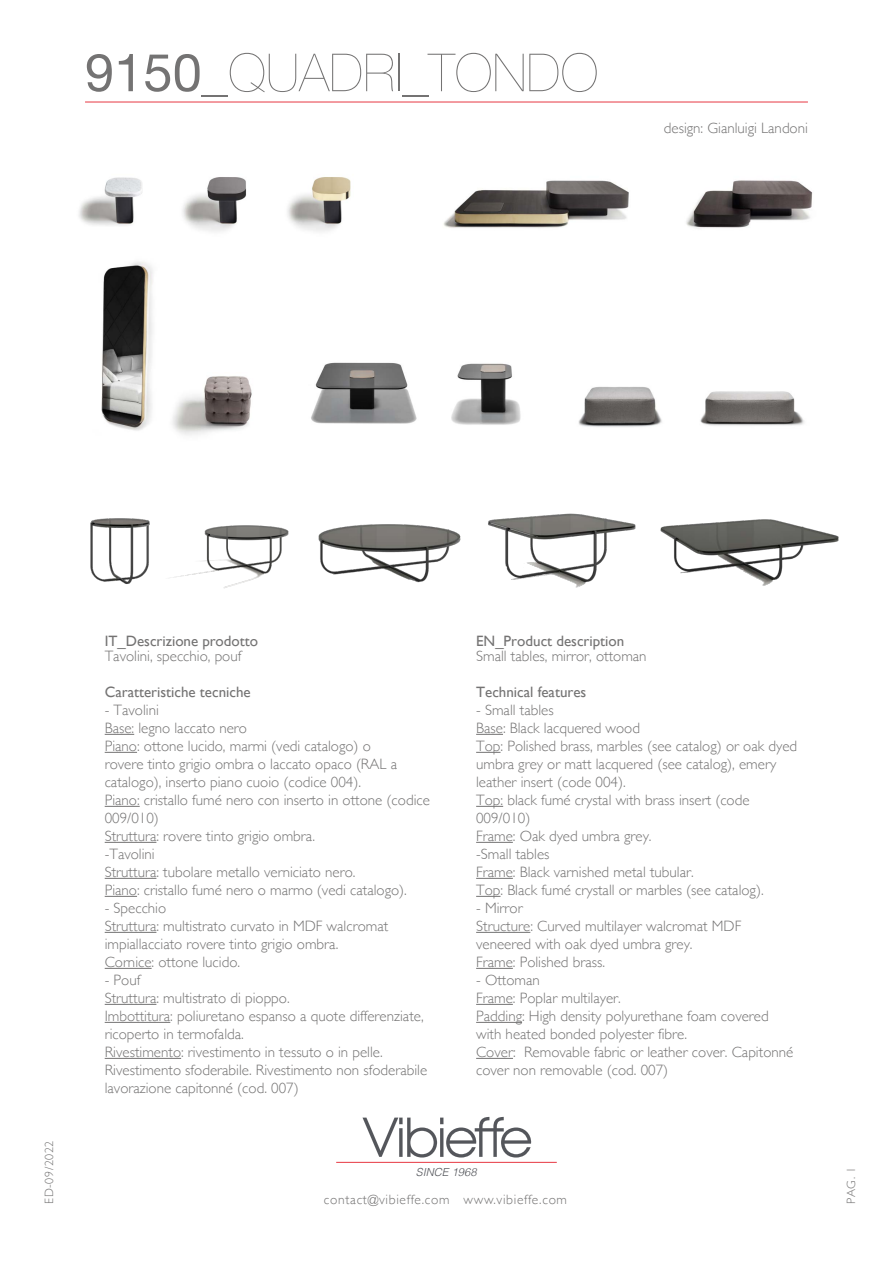
<style>
.page{position:relative;width:893px;height:1263px;background:#fff}
.page>*{position:absolute;margin:0;border:0;box-sizing:border-box;transform-origin:0 0}
.t1{font:200 52.5px "Helvetica Neue";color:#747373}
.t2{font:300 15px/18px "Gill Sans";color:#747373}
.t3{font:15px "Gill Sans";color:#747373}
.t4{font:300 13.5px "Gill Sans";letter-spacing:.05em;color:#747373}
.t5{font:300 12px "Gill Sans";letter-spacing:.05em;color:#747373}
.t6{font:italic 300 11.1px "Helvetica";color:#54565b}
.s1{font-weight:400}
</style>
<div class="page">
<hr style="left:85px;top:102px;width:723px;height:1px;background:#e73843">
<svg style="left:362px;top:1117px;width:169px;height:40px"></svg>
<hr style="left:336px;top:1162px;width:221px;height:1px;background:#e73843">
<img style="left:287px;top:177px;width:64px;height:55px">
<img style="left:79px;top:177px;width:63px;height:49px">
<img style="left:182px;top:177px;width:64px;height:55px">
<svg style="left:105px;top:734px;width:29px;height:1px"></svg>
<hr style="left:105px;top:752px;width:32px;height:1px;background:#747373">
<hr style="left:105px;top:806px;width:35px;height:1px;background:#747373">
<hr style="left:105px;top:842px;width:51px;height:1px;background:#747373">
<hr style="left:105px;top:878px;width:51px;height:1px;background:#747373">
<hr style="left:105px;top:896px;width:32px;height:1px;background:#747373">
<hr style="left:105px;top:932px;width:51px;height:1px;background:#747373">
<hr style="left:105px;top:968px;width:47px;height:1px;background:#747373">
<hr style="left:105px;top:1004px;width:51px;height:1px;background:#747373">
<hr style="left:105px;top:1022px;width:65px;height:1px;background:#747373">
<hr style="left:105px;top:1058px;width:76px;height:1px;background:#747373">
<svg style="left:476px;top:734px;width:27px;height:1px"></svg>
<svg style="left:476px;top:752px;width:24px;height:1px"></svg>
<svg style="left:476px;top:806px;width:27px;height:1px"></svg>
<hr style="left:476px;top:842px;width:37px;height:1px;background:#747373">
<hr style="left:476px;top:878px;width:37px;height:1px;background:#747373">
<svg style="left:476px;top:896px;width:24px;height:1px"></svg>
<hr style="left:476px;top:932px;width:54px;height:1px;background:#747373">
<hr style="left:476px;top:968px;width:37px;height:1px;background:#747373">
<hr style="left:476px;top:1004px;width:37px;height:1px;background:#747373">
<hr style="left:476px;top:1022px;width:46px;height:1px;background:#747373">
<hr style="left:476px;top:1058px;width:37px;height:1px;background:#747373">
<img style="left:90px;top:518px;width:153px;height:71px">
<img style="left:534px;top:513px;width:63px;height:75px">
<img style="left:243px;top:516px;width:291px;height:67px">
<img style="left:597px;top:517px;width:242px;height:69px">
<img style="left:101px;top:262px;width:52px;height:169px">
<img style="left:311px;top:362px;width:106px;height:62px">
<img style="left:443px;top:180px;width:186px;height:48px">
<img style="left:686px;top:180px;width:127px;height:49px">
<img style="left:578px;top:387px;width:84px;height:40px">
<img style="left:700px;top:391px;width:105px;height:35px">
<img style="left:451px;top:363px;width:70px;height:62px">
<img style="left:172px;top:376px;width:80px;height:59px">
<h1 class="t1" style="left:85px;top:32px;width:515px"><span class="s1">9150</span>_QUADRI_TONDO</h1>
<p class="t2" style="left:664px;top:119px;width:146px">design: Gianluigi Landoni</p>
<p class="t5" style="left:40px;top:1204px;width:65px;rotate:-90deg">ED-09/2022</p>
<p class="t3" style="left:105px;top:632px;width:155px">IT_Descrizione prodotto</p>
<p class="t2" style="left:105px;top:647px;width:138px">Tavolini, specchio, pouf</p>
<p class="t3" style="left:105px;top:683px;width:148px">Caratteristiche tecniche</p>
<p class="t2" style="left:105px;top:701px;width:327px">- Tavolini<br>Base: legno laccato nero<br>Piano: ottone lucido, marmi (vedi catalogo) o<br>rovere tinto grigio ombra o laccato opaco (RAL a catalogo), inserto piano cuoio (codice 004).<br>Piano: cristallo fumé nero con inserto in ottone (codice 009/010)<br>Struttura: rovere tinto grigio ombra.<br>-Tavolini<br>Struttura: tubolare metallo verniciato nero.<br>Piano: cristallo fumé nero o marmo (vedi catalogo).</p>
<p class="t2" style="left:105px;top:899px;width:285px">- Specchio<br>Struttura: multistrato curvato in MDF walcromat impiallacciato rovere tinto grigio ombra.<br>Cornice: ottone lucido.</p>
<p class="t2" style="left:105px;top:971px;width:324px">- Pouf<br>Struttura: multistrato di pioppo.<br>Imbottitura: poliuretano espanso a quote differenziate, ricoperto in termofalda.<br>Rivestimento: rivestimento in tessuto o in pelle.<br>Rivestimento sfoderabile. Rivestimento non sfoderabile lavorazione capitonné (cod. 007)</p>
<p class="t3" style="left:476px;top:632px;width:150px">EN_Product description</p>
<p class="t2" style="left:476px;top:647px;width:172px">Small tables, mirror, ottoman</p>
<p class="t3" style="left:476px;top:683px;width:112px">Technical features</p>
<p class="t2" style="left:476px;top:701px;width:322px">- Small tables<br>Base: Black lacquered wood<br>Top: Polished brass, marbles (see catalog) or oak dyed umbra grey or matt lacquered (see catalog), emery leather insert (code 004).<br>Top: black fumé crystal with brass insert (code<br>009/010)<br>Frame: Oak dyed umbra grey.<br>-Small tables<br>Frame: Black varnished metal tubular.<br>Top: Black fumé crystall or marbles (see catalog).</p>
<p class="t2" style="left:476px;top:899px;width:267px">- Mirror<br>Structure: Curved multilayer walcromat MDF veneered with oak dyed umbra grey.<br>Frame: Polished brass.</p>
<p class="t2" style="left:476px;top:971px;width:319px">- Ottoman<br>Frame: Poplar multilayer.<br>Padding: High density polyurethane foam covered with heated bonded polyester fibre.<br>Cover: Removable fabric or leather cover. Capitonné cover non removable (cod. 007)</p>
<p class="t6" style="left:416px;top:1163px;width:62px">SINCE 1968</p>
<p class="t4" style="left:324px;top:1189px;width:245px">contact@vibieffe.com www.vibieffe.com</p>
<p class="t5" style="left:842px;top:1204px;width:39px;rotate:-90deg">PAG. 1</p>
</div>
